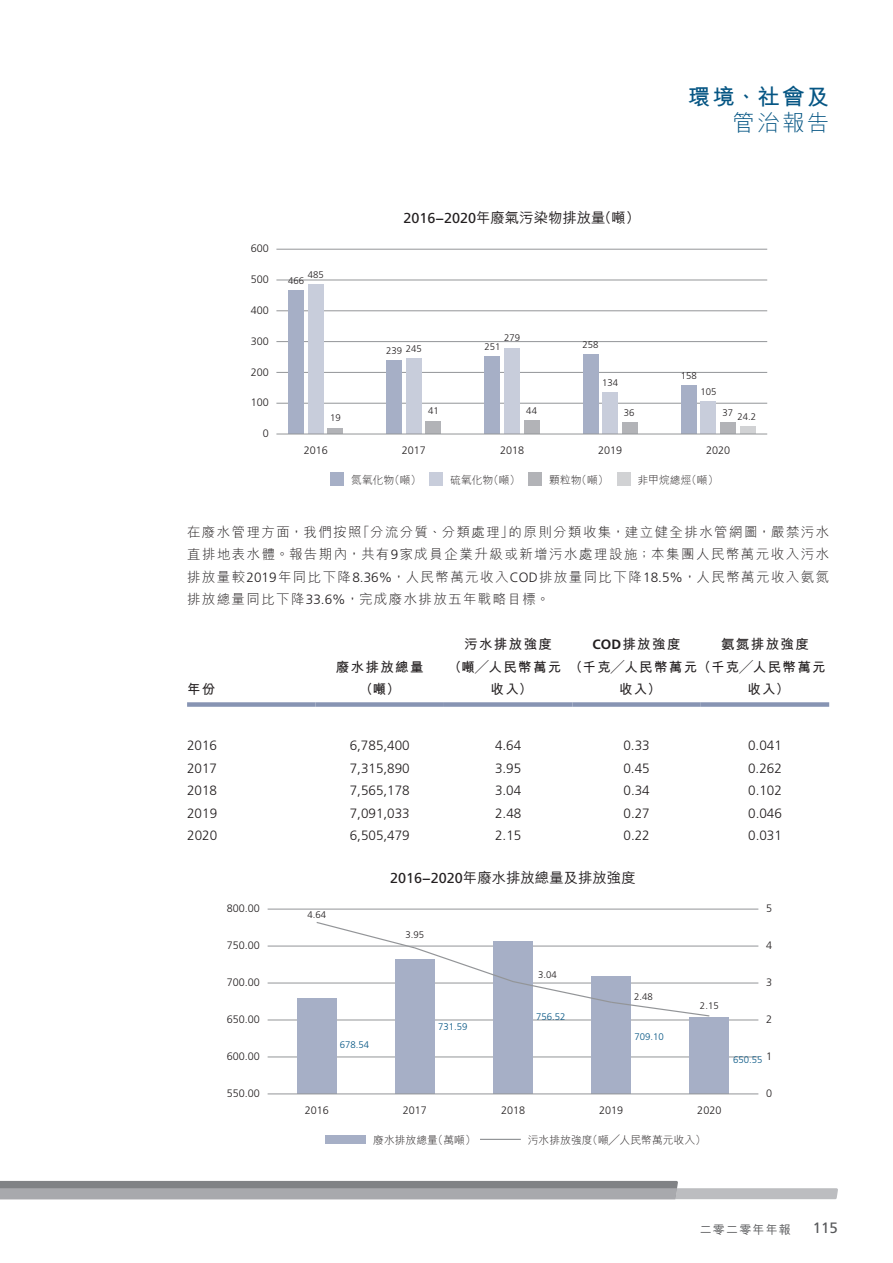
<style>
.page{position:relative;width:893px;height:1263px;background:#fff}
.page>*{position:absolute;margin:0;border:0;box-sizing:border-box;transform-origin:0 0}
.t1{font:700 22.5px "M Hei HK";color:#065684}
.t2{font:300 22.5px "M Hei HK";color:#065684}
.t3{font:15px "Frutiger LT Std";color:#57585a}
.t4{font:500 14.4px "M Hei HK";color:#231f20}
.t5{font:300 13.5px/22.5px "M Hei HK";letter-spacing:.105em;color:#231f20;text-align:justify}
.t6{font:300 13.5px "Frutiger LT Std";color:#231f20}
.t7{font:700 13.5px/22.5px "M Hei HK";letter-spacing:.1em;color:#231f20;text-align:center}
.t8{font:500 12px "M Hei HK";letter-spacing:.1em;color:#57585a}
.t9{font:300 10.8px "Frutiger LT Std";color:#231f20}
.t10{font:300 10.8px "M Hei HK";color:#231f20}
.t11{font:300 9.6px "Frutiger LT Std";color:#231f20}
.t12{font:300 9.6px "Frutiger LT Std";color:#065684}
.s1{font-family:"Frutiger LT Std";font-weight:400}
.s2{font-family:"Frutiger LT Std"}
</style>
<div class="page">
<svg style="left:0;top:1181px;width:838px;height:18px;background:#a3a5a8"></svg>
<hr style="left:276px;top:403px;width:491px;height:1px;background:#939598">
<hr style="left:276px;top:372px;width:491px;height:1px;background:#939598">
<hr style="left:276px;top:341px;width:491px;height:1px;background:#939598">
<hr style="left:276px;top:310px;width:491px;height:1px;background:#939598">
<hr style="left:276px;top:280px;width:491px;height:1px;background:#939598">
<hr style="left:276px;top:249px;width:491px;height:1px;background:#939598">
<div style="left:740px;top:427px;width:15px;height:7px;background:#d1d2d4"></div>
<div style="left:327px;top:428px;width:16px;height:6px;background:#b2b3b7"></div>
<div style="left:426px;top:421px;width:15px;height:13px;background:#b2b3b7"></div>
<div style="left:524px;top:420px;width:15px;height:14px;background:#b2b3b7"></div>
<div style="left:622px;top:423px;width:16px;height:11px;background:#b2b3b7"></div>
<div style="left:720px;top:423px;width:16px;height:11px;background:#b2b3b7"></div>
<div style="left:308px;top:285px;width:16px;height:149px;background:#c8cddb"></div>
<div style="left:406px;top:359px;width:16px;height:75px;background:#c8cddb"></div>
<div style="left:504px;top:348px;width:16px;height:86px;background:#c8cddb"></div>
<div style="left:602px;top:393px;width:16px;height:41px;background:#c8cddb"></div>
<div style="left:700px;top:402px;width:16px;height:32px;background:#c8cddb"></div>
<div style="left:288px;top:290px;width:16px;height:144px;background:#a6afc6"></div>
<div style="left:386px;top:360px;width:16px;height:74px;background:#a6afc6"></div>
<div style="left:484px;top:357px;width:16px;height:77px;background:#a6afc6"></div>
<div style="left:583px;top:354px;width:15px;height:80px;background:#a6afc6"></div>
<div style="left:681px;top:385px;width:15px;height:49px;background:#a6afc6"></div>
<hr style="left:276px;top:434px;width:491px;height:1px;background:#939598">
<div style="left:331px;top:473px;width:13px;height:13px;background:#a6afc6"></div>
<div style="left:430px;top:473px;width:13px;height:13px;background:#c8cddb"></div>
<div style="left:529px;top:473px;width:13px;height:13px;background:#b2b3b7"></div>
<div style="left:617px;top:473px;width:13px;height:13px;background:#d1d2d4"></div>
<div style="left:187px;top:702px;width:128px;height:5px;background:#8794b3"></div>
<div style="left:315px;top:702px;width:129px;height:5px;background:#8794b3"></div>
<div style="left:444px;top:702px;width:128px;height:5px;background:#8794b3"></div>
<div style="left:572px;top:702px;width:129px;height:5px;background:#8794b3"></div>
<div style="left:701px;top:702px;width:128px;height:5px;background:#8794b3"></div>
<hr style="left:268px;top:1057px;width:490px;height:1px;background:#939598">
<hr style="left:268px;top:1020px;width:490px;height:1px;background:#939598">
<hr style="left:268px;top:983px;width:490px;height:1px;background:#939598">
<hr style="left:268px;top:946px;width:490px;height:1px;background:#939598">
<hr style="left:268px;top:909px;width:490px;height:1px;background:#939598">
<div style="left:297px;top:999px;width:39px;height:95px;background:#a6afc6"></div>
<div style="left:395px;top:960px;width:39px;height:134px;background:#a6afc6"></div>
<div style="left:493px;top:941px;width:40px;height:153px;background:#a6afc6"></div>
<div style="left:591px;top:976px;width:40px;height:118px;background:#a6afc6"></div>
<div style="left:690px;top:1018px;width:39px;height:76px;background:#a6afc6"></div>
<svg style="left:315px;top:922px;width:396px;height:95px"></svg>
<hr style="left:268px;top:1093px;width:490px;height:1px;background:#939598">
<hr style="left:480px;top:1139px;width:41px;height:1px;background:#939598">
<div style="left:325px;top:1135px;width:41px;height:8px;background:#a6afc6"></div>
<h1 class="t1" style="left:688px;top:81px;width:143px">環境、社會及</h1>
<h1 class="t2" style="left:733px;top:111px;width:98px">管治報告</h1>
<p class="t9" style="left:251px;top:242px;width:20px">600</p>
<p class="t9" style="left:251px;top:273px;width:20px">500</p>
<p class="t9" style="left:251px;top:304px;width:20px">400</p>
<p class="t9" style="left:251px;top:335px;width:20px">300</p>
<p class="t9" style="left:251px;top:366px;width:20px">200</p>
<p class="t9" style="left:251px;top:396px;width:20px">100</p>
<p class="t9" style="left:263px;top:427px;width:8px">0</p>
<p class="t11" style="left:308px;top:269px;width:18px">485</p>
<p class="t11" style="left:288px;top:275px;width:18px">466</p>
<p class="t11" style="left:330px;top:412px;width:12px">19</p>
<p class="t4" style="left:403px;top:207px;width:238px"><span class="s1">2016−2020</span>年廢氣污染物排放量（噸）</p>
<p class="t11" style="left:386px;top:344px;width:37px">239 245</p>
<p class="t11" style="left:428px;top:405px;width:12px">41</p>
<p class="t11" style="left:504px;top:332px;width:18px">279</p>
<p class="t11" style="left:484px;top:341px;width:18px">251</p>
<p class="t11" style="left:526px;top:405px;width:12px">44</p>
<p class="t11" style="left:582px;top:339px;width:18px">258</p>
<p class="t11" style="left:602px;top:377px;width:18px">134</p>
<p class="t11" style="left:624px;top:407px;width:12px">36</p>
<p class="t11" style="left:681px;top:370px;width:18px">158</p>
<p class="t11" style="left:700px;top:386px;width:18px">105</p>
<p class="t11" style="left:723px;top:411px;width:35px">37 24.2</p>
<p class="t9" style="left:304px;top:444px;width:26px">2016</p>
<p class="t9" style="left:402px;top:444px;width:26px">2017</p>
<p class="t9" style="left:500px;top:444px;width:26px">2018</p>
<p class="t9" style="left:598px;top:444px;width:26px">2019</p>
<p class="t9" style="left:706px;top:444px;width:26px">2020</p>
<p class="t10" style="left:351px;top:474px;width:72px">氮氧化物（噸）</p>
<p class="t10" style="left:450px;top:474px;width:72px">硫氧化物（噸）</p>
<p class="t10" style="left:549px;top:474px;width:61px">顆粒物（噸）</p>
<p class="t10" style="left:637px;top:474px;width:83px">非甲烷總烴（噸）</p>
<p class="t5" style="left:187px;top:520px;width:644px">在廢水管理方面，我們按照「分流分質、分類處理」的原則分類收集，建立健全排水管網圖，嚴禁污水直排地表水體。報告期內，共有<span class="s2">9</span>家成員企業升級或新增污水處理設施；本集團人民幣萬元收入污水排放量較<span class="s2">2019</span>年同比下降<span class="s2">8.36%</span>，人民幣萬元收入<span class="s2">COD</span>排放量同比下降<span class="s2">18.5%</span>，人民幣萬元收入氨氮排放總量同比下降<span class="s2">33.6%</span>，完成廢水排放五年戰略目標。</p>
<p class="t7" style="left:187px;top:677px;width:30px">年份</p>
<p class="t7" style="left:336px;top:654px;width:89px">廢水排放總量（噸）</p>
<p class="t7" style="left:464px;top:632px;width:89px">污水排放強度</p>
<p class="t7" style="left:448px;top:654px;width:115px">（噸╱人民幣萬元</p>
<p class="t7" style="left:491px;top:677px;width:43px">收入）</p>
<p class="t7" style="left:593px;top:632px;width:89px"><span class="s2">COD</span>排放強度</p>
<p class="t7" style="left:569px;top:654px;width:258px">（千克╱人民幣萬元（千克╱人民幣萬元</p>
<p class="t7" style="left:619px;top:677px;width:43px">收入）</p>
<p class="t7" style="left:721px;top:632px;width:89px">氨氮排放強度</p>
<p class="t7" style="left:747px;top:677px;width:43px">收入）</p>
<p class="t6" style="left:187px;top:738px;width:32px">2016</p>
<p class="t6" style="left:350px;top:738px;width:62px">6,785,400</p>
<p class="t6" style="left:495px;top:738px;width:28px">4.64</p>
<p class="t6" style="left:623px;top:738px;width:28px">0.33</p>
<p class="t6" style="left:748px;top:738px;width:35px">0.041</p>
<p class="t6" style="left:187px;top:760px;width:32px">2017</p>
<p class="t6" style="left:350px;top:760px;width:62px">7,315,890</p>
<p class="t6" style="left:495px;top:760px;width:28px">3.95</p>
<p class="t6" style="left:623px;top:760px;width:28px">0.45</p>
<p class="t6" style="left:748px;top:760px;width:35px">0.262</p>
<p class="t6" style="left:187px;top:783px;width:32px">2018</p>
<p class="t6" style="left:350px;top:783px;width:62px">7,565,178</p>
<p class="t6" style="left:495px;top:783px;width:28px">3.04</p>
<p class="t6" style="left:623px;top:783px;width:28px">0.34</p>
<p class="t6" style="left:748px;top:783px;width:35px">0.102</p>
<p class="t6" style="left:187px;top:805px;width:32px">2019</p>
<p class="t6" style="left:350px;top:805px;width:62px">7,091,033</p>
<p class="t6" style="left:495px;top:805px;width:28px">2.48</p>
<p class="t6" style="left:623px;top:805px;width:28px">0.27</p>
<p class="t6" style="left:748px;top:805px;width:35px">0.046</p>
<p class="t6" style="left:187px;top:828px;width:32px">2020</p>
<p class="t6" style="left:350px;top:828px;width:62px">6,505,479</p>
<p class="t6" style="left:495px;top:828px;width:28px">2.15</p>
<p class="t6" style="left:623px;top:828px;width:28px">0.22</p>
<p class="t6" style="left:748px;top:828px;width:35px">0.031</p>
<p class="t4" style="left:390px;top:867px;width:247px"><span class="s1">2016−2020</span>年廢水排放總量及排放強度</p>
<p class="t9" style="left:227px;top:902px;width:35px">800.00</p>
<p class="t11" style="left:307px;top:909px;width:20px">4.64</p>
<p class="t9" style="left:766px;top:902px;width:8px">5</p>
<p class="t11" style="left:405px;top:929px;width:20px">3.95</p>
<p class="t9" style="left:227px;top:939px;width:35px">750.00</p>
<p class="t9" style="left:766px;top:939px;width:8px">4</p>
<p class="t9" style="left:227px;top:976px;width:35px">700.00</p>
<p class="t11" style="left:538px;top:969px;width:20px">3.04</p>
<p class="t9" style="left:766px;top:976px;width:8px">3</p>
<p class="t11" style="left:634px;top:992px;width:20px">2.48</p>
<p class="t11" style="left:700px;top:1000px;width:20px">2.15</p>
<p class="t9" style="left:227px;top:1013px;width:35px">650.00</p>
<p class="t12" style="left:438px;top:1022px;width:31px">731.59</p>
<p class="t12" style="left:536px;top:1011px;width:31px">756.52</p>
<p class="t9" style="left:766px;top:1013px;width:8px">2</p>
<p class="t12" style="left:340px;top:1039px;width:31px">678.54</p>
<p class="t12" style="left:634px;top:1031px;width:31px">709.10</p>
<p class="t9" style="left:227px;top:1050px;width:35px">600.00</p>
<p class="t9" style="left:766px;top:1050px;width:8px">1</p>
<p class="t12" style="left:733px;top:1054px;width:31px">650.55</p>
<p class="t9" style="left:227px;top:1087px;width:35px">550.00</p>
<p class="t9" style="left:766px;top:1087px;width:8px">0</p>
<p class="t9" style="left:305px;top:1104px;width:26px">2016</p>
<p class="t9" style="left:403px;top:1104px;width:26px">2017</p>
<p class="t9" style="left:501px;top:1104px;width:26px">2018</p>
<p class="t9" style="left:599px;top:1104px;width:26px">2019</p>
<p class="t9" style="left:697px;top:1104px;width:26px">2020</p>
<p class="t10" style="left:373px;top:1134px;width:104px">廢水排放總量（萬噸）</p>
<p class="t10" style="left:528px;top:1134px;width:180px">污水排放強度（噸╱人民幣萬元收入）</p>
<p class="t8" style="left:700px;top:1221px;width:93px">二零二零年年報</p>
<p class="t3" style="left:813px;top:1219px;width:27px">115</p>
</div>
